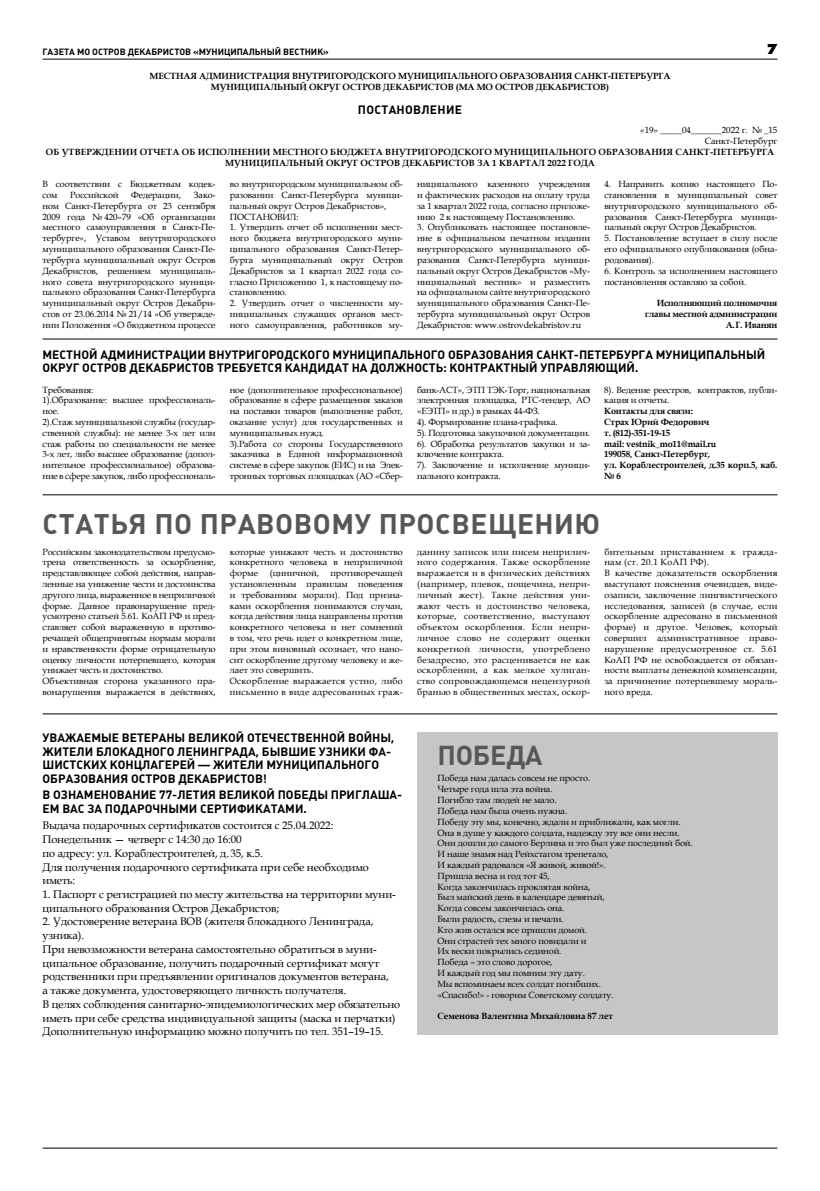
<style>
.page{position:relative;width:820px;height:1191px;background:#fff}
.page>*{position:absolute;margin:0;border:0;box-sizing:border-box;transform-origin:0 0}
.t1{font:28px "Plumb Bold C";letter-spacing:.02em;color:#575756}
.t2{font:27px "Plumb Bold C";letter-spacing:-.01em;color:#575756}
.t3{font:800 15px "Futura PT";color:#000}
.t4{font:12px/13.5px "Plumb Bold C";color:#000}
.t5{font:12px "Plumb Bold C";letter-spacing:.025em;color:#000}
.t6{font:11px/13.7px "Book Antiqua";letter-spacing:-.01em;color:#000}
.t7{font:9px/10.8px "Book Antiqua";letter-spacing:-.01em;color:#000}
.t8{font:9px/10.8px "Book Antiqua";letter-spacing:.01em;color:#000}
.t9{font:700 9px/10.8px "Book Antiqua";letter-spacing:-.01em;color:#000;text-align:center}
.t10{font:700 9px/10.8px "Book Antiqua";letter-spacing:.01em;color:#000;text-align:center}
.t11{font:9px "Plumb Bold C";color:#000}
</style>
<div class="page">
<hr style="left:43px;top:59px;width:734px;height:1px;background:#000">
<hr style="left:43px;top:1147px;width:734px;height:1px;background:#000">
<hr style="left:43px;top:338px;width:734px;height:1px;background:#000">
<hr style="left:43px;top:494px;width:734px;height:1px;background:#000">
<hr style="left:43px;top:713px;width:734px;height:1px;background:#000">
<div style="left:417px;top:732px;width:360px;height:303px;background:#c6c6c6"></div>
<p class="t11" style="left:43px;top:46px;width:288px">ГАЗЕТА МО ОСТРОВ ДЕКАБРИСТОВ «МУНИЦИПАЛЬНЫЙ ВЕСТНИК»</p>
<h3 class="t3" style="left:766px;top:39px;width:12px">7</h3>
<p class="t9" style="left:149px;top:71px;width:522px">МЕСТНАЯ АДМИНИСТРАЦИЯ ВНУТРИГОРОДСКОГО МУНИЦИПАЛЬНОГО ОБРАЗОВАНИЯ САНКТ-ПЕТЕРБУРГА<br>МУНИЦИПАЛЬНЫЙ ОКРУГ ОСТРОВ ДЕКАБРИСТОВ (МА МО ОСТРОВ ДЕКАБРИСТОВ)</p>
<h3 class="t5" style="left:358px;top:103px;width:106px">ПОСТАНОВЛЕНИЕ</h3>
<p class="t7" style="left:640px;top:125px;width:139px;text-align:right">«19» _____04_______2022 г. № _15<br>Санкт-Петербург</p>
<p class="t10" style="left:46px;top:146px;width:729px">ОБ УТВЕРЖДЕНИИ ОТЧЕТА ОБ ИСПОЛНЕНИИ МЕСТНОГО БЮДЖЕТА ВНУТРИГОРОДСКОГО МУНИЦИПАЛЬНОГО ОБРАЗОВАНИЯ САНКТ-ПЕТЕРБУРГА<br>МУНИЦИПАЛЬНЫЙ ОКРУГ ОСТРОВ ДЕКАБРИСТОВ ЗА 1 КВАРТАЛ 2022 ГОДА</p>
<p class="t7" style="left:43px;top:179px;width:174px">В соответствии с Бюджетным кодек&shy;сом</p>
<p class="t7" style="left:43px;top:189px;width:174px;text-align:justify;text-indent:151px">Зако&shy;ном Санкт-Петербурга от 23 сентября 2009 года № 420–79 «Об организации местного самоуправления в Санкт-Пе&shy;тербурге», Уставом внутригородского муниципального образования Санкт-Пе&shy;тербурга муниципальный округ Остров Декабристов, решением муниципаль&shy;ного совета внутригородского муници&shy;пального образования Санкт-Петербурга муниципальный округ Остров Декабри&shy;стов от 23.06.2014 № 21/14 «Об утвержде&shy;нии Положения «О бюджетном процессе</p>
<p class="t7" style="left:230px;top:179px;width:174px">во внутригородском муниципальном об&shy;разовании Санкт-Петербурга муници&shy;пальный округ Остров Декабристов»,<br>ПОСТАНОВИЛ:</p>
<p class="t7" style="left:604px;top:179px;width:174px;text-align:justify">4. Направить копию настоящего По&shy;становления в муниципальный совет внутригородского муниципального об&shy;разования Санкт-Петербурга муници&shy;пальный округ Остров Декабристов.</p>
<p class="t7" style="left:604px;top:233px;width:174px;text-align:justify">5. Постановление вступает в силу после его официального опубликования (обна&shy;родования).</p>
<p class="t7" style="left:604px;top:265px;width:174px">6. Контроль за исполнением настоящего постановления оставляю за собой.</p>
<p class="t9" style="left:644px;top:298px;width:134px;text-align:right">Исполняющий полномочия главы местной администрации<br>А.Г. Иванян</p>
<p class="t7" style="left:417px;top:179px;width:174px;text-align:justify">ниципального казенного учреждения и фактических расходов на оплату труда за 1 квартал 2022 года, согласно приложе&shy;нию 2 к настоящему Постановлению.</p>
<p class="t7" style="left:417px;top:222px;width:174px;text-align:justify">3. Опубликовать настоящее постановле&shy;ние в официальном печатном издании внутригородского муниципального об&shy;разования Санкт-Петербурга муници&shy;пальный округ Остров Декабристов «Му&shy;ниципальный вестник» и разместить на официальном сайте внутригородского муниципального образования Санкт-Пе&shy;тербурга муниципальный округ Остров Декабристов: www.ostrovdekabristov.ru</p>
<p class="t7" style="left:70px;top:189px;width:50px">Российской</p>
<p class="t7" style="left:131px;top:189px;width:51px">Федерации,</p>
<p class="t7" style="left:230px;top:222px;width:174px;text-align:justify">1. Утвердить отчет об исполнении мест&shy;ного бюджета внутригородского муни&shy;ципального образования Санкт-Петер&shy;бурга муниципальный округ Остров Декабристов за 1 квартал 2022 года со&shy;гласно Приложению 1, к настоящему по&shy;становлению.</p>
<p class="t7" style="left:230px;top:297px;width:174px;text-align:justify">2. Утвердить отчет о численности му&shy;ниципальных служащих органов мест&shy;ного самоуправления, работников му-</p>
<h3 class="t4" style="left:43px;top:348px;width:724px;line-height:13px">МЕСТНОЙ АДМИНИСТРАЦИИ ВНУТРИГОРОДСКОГО МУНИЦИПАЛЬНОГО ОБРАЗОВАНИЯ САНКТ-ПЕТЕРБУРГА МУНИЦИПАЛЬНЫЙ<br>ОКРУГ ОСТРОВ ДЕКАБРИСТОВ ТРЕБУЕТСЯ КАНДИДАТ НА ДОЛЖНОСТЬ: КОНТРАКТНЫЙ УПРАВЛЯЮЩИЙ.</h3>
<p class="t7" style="left:43px;top:384px;width:174px">Требования:<br>1).Образование: высшее профессиональ&shy;ное.<br>2).Стаж муниципальной службы (государ&shy;ственной службы): не менее 3-х лет или стаж работы по специальности не менее 3-х лет, либо высшее образование (допол&shy;нительное профессиональное) образова&shy;ние в сфере закупок, либо профессиональ-</p>
<p class="t7" style="left:230px;top:384px;width:174px">ное (дополнительное профессиональное) образование в сфере размещения заказов на поставки товаров (выполнение работ, оказание услуг) для государственных и муниципальных нужд.<br>3).Работа со стороны Государственного заказчика в Единой информационной системе в сфере закупок (ЕИС) и на Элек&shy;тронных торговых площадках (АО «Сбер-</p>
<p class="t7" style="left:417px;top:384px;width:174px">банк-АСТ», ЭТП ТЭК-Торг, национальная электронная площадка, РТС-тендер, АО «ЕЭТП» и др.) в рамках 44-ФЗ.<br>4). Формирование плана-графика.<br>5). Подготовка закупочной документации.<br>6). Обработка результатов закупки и за&shy;ключение контракта.<br>7). Заключение и исполнение муници&shy;пального контракта.</p>
<p class="t7" style="left:604px;top:384px;width:174px">8). Ведение реестров, контрактов, публи&shy;кация и отчеты.</p>
<p class="t9" style="left:604px;top:406px;width:174px;text-align:left">Контакты для связи:<br>Страх Юрий Федорович<br>т. (812)-351-19-15<br>mail: vestnik_mo11@mail.ru<br>199058, Санкт-Петербург,<br>ул. Кораблестроителей, д.35 корп.5, каб. № 6</p>
<h1 class="t1" style="left:43px;top:508px;width:559px">СТАТЬЯ ПО ПРАВОВОМУ ПРОСВЕЩЕНИЮ</h1>
<p class="t7" style="left:43px;top:546px;width:174px">Российским законодательством предусмо&shy;трена ответственность за оскорбление, представляющее собой действия, направ&shy;ленные на унижение чести и достоинства другого лица, выраженное в неприличной форме. Данное правонарушение пред&shy;усмотрено статьей 5.61. КоАП РФ и пред&shy;ставляет собой выраженную в противо&shy;речащей общепринятым нормам морали и нравственности форме отрицательную оценку личности потерпевшего, которая унижает честь и достоинство.<br>Объективная сторона указанного пра&shy;вонарушения выражается в действиях,</p>
<p class="t7" style="left:230px;top:546px;width:174px;text-align:justify">которые унижают честь и достоинство конкретного человека в неприличной форме</p>
<p class="t7" style="left:269px;top:567px;width:51px">(циничной,</p>
<p class="t7" style="left:230px;top:567px;width:174px;text-indent:100px">противоречащей установленным правилам поведения и требованиям морали). Под призна&shy;ками оскорбления понимаются случаи, когда действия лица направлены против конкретного человека и нет сомнений в том, что речь идет о конкретном лице, при этом виновный осознает, что нано&shy;сит оскорбление другому человеку и же&shy;лает это совершить.<br>Оскорбление выражается устно, либо письменно в виде адресованных граж-</p>
<h3 class="t4" style="left:43px;top:731px;width:353px">УВАЖАЕМЫЕ ВЕТЕРАНЫ ВЕЛИКОЙ ОТЕЧЕСТВЕННОЙ ВОЙНЫ, ЖИТЕЛИ БЛОКАДНОГО ЛЕНИНГРАДА, БЫВШИЕ УЗНИКИ ФА-ШИСТСКИХ КОНЦЛАГЕРЕЙ — ЖИТЕЛИ МУНИЦИПАЛЬНОГО ОБРАЗОВАНИЯ ОСТРОВ ДЕКАБРИСТОВ!</h3>
<h3 class="t4" style="left:43px;top:788px;width:361px">В ОЗНАМЕНОВАНИЕ 77-ЛЕТИЯ ВЕЛИКОЙ ПОБЕДЫ ПРИГЛАША-<br>ЕМ ВАС ЗА ПОДАРОЧНЫМИ СЕРТИФИКАТАМИ.</h3>
<p class="t6" style="left:43px;top:818px;width:328px">Выдача подарочных сертификатов состоится с 25.04.2022:<br>Понедельник — четверг с 14:30 до 16:00<br>по адресу: ул. Кораблестроителей, д.35, к.5.<br>Для получения подарочного сертификата при себе необходимо иметь:</p>
<p class="t6" style="left:43px;top:887px;width:355px">1. Паспорт с регистрацией по месту жительства на территории муни&shy;ципального образования Остров Декабристов;</p>
<p class="t6" style="left:43px;top:914px;width:359px">2. Удостоверение ветерана ВОВ (жителя блокадного Ленинграда, узника).<br>При невозможности ветерана самостоятельно обратиться в муни&shy;ципальное образование, получить подарочный сертификат могут родственники при предъявлении оригиналов документов ветерана,<br>а также документа, удостоверяющего личность получателя.<br>В целях соблюдения санитарно-эпидемиологических мер обязательно иметь при себе средства индивидуальной защиты (маска и перчатки)<br>Дополнительную информацию можно получить по тел. 351–19–15.</p>
<p class="t7" style="left:417px;top:546px;width:174px;text-align:justify">данину записок или писем неприлич&shy;ного содержания. Также оскорбление выражается и в физических действиях (например, плевок, пощечина, непри&shy;личный жест). Такие действия уни&shy;жают честь и достоинство человека, которые, соответственно, выступают объектом оскорбления. Если непри&shy;личное слово не содержит оценки конкретной личности, употреблено безадресно, это расценивается не как оскорблении, а как мелкое хулиган&shy;ство сопровождающемся нецензурной бранью в общественных местах, оскор-</p>
<p class="t8" style="left:604px;top:546px;width:174px">бительным приставанием к гражда&shy;нам (ст. 20.1 КоАП РФ).<br>В качестве доказательств оскорбления выступают пояснения очевидцев, виде&shy;озаписи, заключение лингвистического исследования, записей (в случае, если оскорбление адресовано в письменной форме) и другое. Человек, который совершил административное право&shy;нарушение предусмотренное ст. 5.61<br>КоАП РФ не освобождается от обязан&shy;ности выплаты денежной компенсации, за причинение потерпевшему мораль&shy;ного вреда.</p>
<h2 class="t2" style="left:437px;top:740px;width:106px">ПОБЕДА</h2>
<p class="t7" style="left:437px;top:773px;width:256px">Победа нам далась совсем не просто.<br>Четыре года шла эта война.<br>Погибло там людей не мало.<br>Победа нам была очень нужна.<br>Победу эту мы, конечно, ждали и приближали, как могли.<br>Она в душе у каждого солдата, надежду эту все они несли.<br>Они дошли до самого Берлина и это был уже последний бой.<br>И наше знамя над Рейхстагом трепетало,<br>И каждый радовался «Я живой, живой!».<br>Пришла весна и год тот 45,<br>Когда закончилась проклятая война,<br>Был майский день в календаре девятый,<br>Когда совсем закончилась она.<br>Были радость, слезы и печали.<br>Кто жив остался все пришли домой.<br>Они страстей тех много повидали и<br>Их вески покрылись сединой.<br>Победа – это слово дорогое,<br>И каждый год мы помним эту дату.<br>Мы вспоминаем всех солдат погибших.<br>«Спасибо!» - говорим Советскому солдату.</p>
<p class="t9" style="left:437px;top:1010px;width:177px">Семенова Валентина Михайловна 87 лет</p>
</div>
